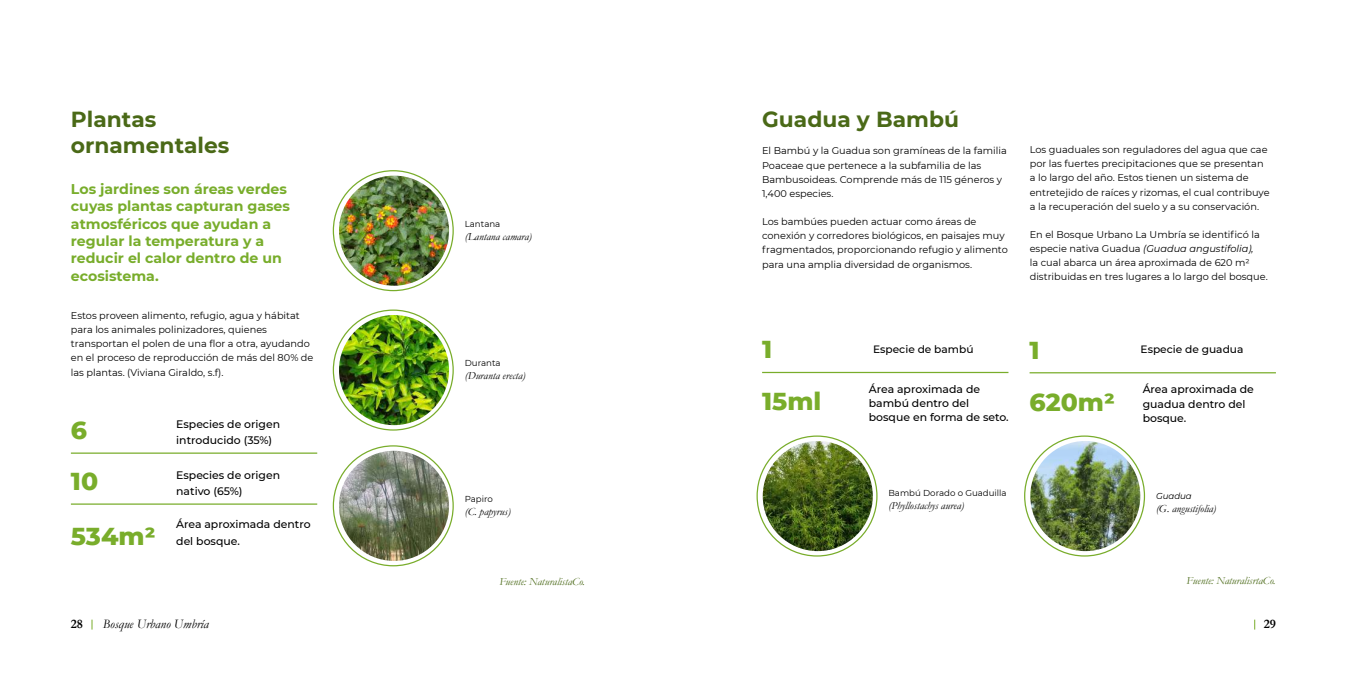
<style>
.page{position:relative;width:1347px;height:674px;background:#fff}
.page>*{position:absolute;margin:0;border:0;box-sizing:border-box;transform-origin:0 0}
.t1{font:800 25px/50.9px "Montserrat";color:#79ad2b}
.t2{font:700 21.75px/25px "Montserrat";color:#4a6917}
.t3{font:700 14.12px/17.4px "Montserrat";color:#78ad2b}
.t4{font:italic 13px "Garamond";color:#000}
.t5{font:700 13px "Garamond";color:#000}
.t6{font:500 10.88px/14.1px "Montserrat";color:#000}
.t7{font:italic 10.88px "Garamond";color:#000}
.t8{font:italic 10.88px "Garamond";color:#4a6917}
.t9{font:500 10.62px "Montserrat";color:#000}
.t10{font:9.75px/14.1px "Montserrat";color:#000}
.t11{font:8.62px "Montserrat";color:#000}
.t12{font:italic 8.62px "Montserrat";color:#000}
.s1{font-style:italic}
</style>
<div class="page">
<hr style="left:71px;top:452px;width:246px;height:1px;background:#79ad2b">
<hr style="left:71px;top:503px;width:246px;height:1px;background:#79ad2b">
<img style="left:339px;top:315px;width:110px;height:110px;border-radius:55px">
<img style="left:339px;top:450px;width:110px;height:110px;border-radius:55px">
<img style="left:339px;top:175px;width:110px;height:110px;border-radius:55px">
<hr style="left:762px;top:371px;width:246px;height:2px;background:#79ad2b">
<hr style="left:1029px;top:372px;width:246px;height:1px;background:#79ad2b">
<img style="left:762px;top:440px;width:110px;height:110px;border-radius:55px">
<img style="left:1030px;top:440px;width:110px;height:110px;border-radius:55px">
<h2 class="t2" style="left:71px;top:106px;width:160px">Plantas ornamentales</h2>
<h3 class="t3" style="left:71px;top:179px;width:220px">Los jardines son áreas verdes cuyas plantas capturan gases atmosféricos que ayudan a regular la temperatura y a reducir el calor dentro de un ecosistema.</h3>
<p class="t10" style="left:71px;top:308px;width:244px">Estos proveen alimento, refugio, agua y hábitat para los animales polinizadores, quienes transportan el polen de una flor a otra, ayudando en el proceso de reproducción de más del 80% de las plantas. (Viviana Giraldo, s.f).</p>
<h1 class="t1" style="left:71px;top:403px;width:29px">6<br>10</h1>
<h1 class="t1" style="left:71px;top:509px;width:86px">534m2</h1>
<p class="t6" style="left:176px;top:415px;width:105px;line-height:16.2px">Especies de origen introducido (35%)</p>
<p class="t6" style="left:176px;top:466px;width:105px;line-height:16.2px">Especies de origen nativo (65%)</p>
<p class="t6" style="left:176px;top:515px;width:136px;line-height:16.2px">Área aproximada dentro del bosque.</p>
<p class="t11" style="left:465px;top:217px;width:37px">Lantana</p>
<p class="t7" style="left:465px;top:229px;width:69px">(Lantana camara)</p>
<p class="t11" style="left:465px;top:356px;width:37px">Duranta</p>
<p class="t7" style="left:465px;top:368px;width:62px">(Duranta erecta)</p>
<p class="t11" style="left:465px;top:492px;width:30px">Papiro</p>
<p class="t7" style="left:465px;top:503px;width:47px">(C. papyrus)</p>
<p class="t8" style="left:499px;top:574px;width:87px">Fuente: NaturalistaCo.</p>
<h2 class="t2" style="left:762px;top:106px;width:198px">Guadua y Bambú</h2>
<p class="t10" style="left:762px;top:143px;width:246px">El Bambú y la Guadua son gramíneas de la familia Poaceae que pertenece a la subfamilia de las Bambusoideas. Comprende más de 115 géneros y 1,400 especies.</p>
<p class="t10" style="left:762px;top:214px;width:247px">Los bambúes pueden actuar como áreas de conexión y corredores biológicos, en paisajes muy fragmentados, proporcionando refugio y alimento para una amplia diversidad de organismos.</p>
<p class="t10" style="left:1029px;top:142px;width:241px">Los guaduales son reguladores del agua que cae por las fuertes precipitaciones que se presentan a lo largo del año. Estos tienen un sistema de entretejido de raíces y rizomas, el cual contribuye a la recuperación del suelo y a su conservación.</p>
<p class="t10" style="left:1029px;top:227px;width:239px">En el Bosque Urbano La Umbría se identificó la especie nativa Guadua <span class="s1">(Guadua angustifolia),<br></span>la cual abarca un área aproximada de 620 m2 distribuidas en tres lugares a lo largo del bosque.</p>
<h1 class="t1" style="left:762px;top:322px;width:12px">1</h1>
<h1 class="t1" style="left:1029px;top:322px;width:12px">1</h1>
<h1 class="t1" style="left:762px;top:374px;width:61px">15ml</h1>
<h1 class="t1" style="left:1029px;top:374px;width:87px">620m2</h1>
<p class="t9" style="left:873px;top:341px;width:102px">Especie de bambú</p>
<p class="t9" style="left:1140px;top:341px;width:104px">Especie de guadua</p>
<p class="t6" style="left:869px;top:381px;width:141px">Área aproximada de bambú dentro del bosque en forma de seto.</p>
<p class="t6" style="left:1142px;top:382px;width:113px">Área aproximada de guadua dentro del bosque.</p>
<p class="t11" style="left:888px;top:486px;width:120px">Bambú Dorado o Guaduilla</p>
<p class="t7" style="left:888px;top:498px;width:77px">(Phyllostachys aurea)</p>
<p class="t12" style="left:1156px;top:490px;width:37px">Guadua</p>
<p class="t7" style="left:1156px;top:501px;width:62px">(G. angustifolia)</p>
<p class="t8" style="left:1186px;top:572px;width:90px">Fuente: NaturalisrtaCo.</p>
<h3 class="t5" style="left:71px;top:614px;width:14px">28</h3>
<h3 class="t4" style="left:103px;top:615px;width:108px">Bosque Urbano Umbría</h3>
<h3 class="t5" style="left:1263px;top:614px;width:14px">29</h3>
</div>
